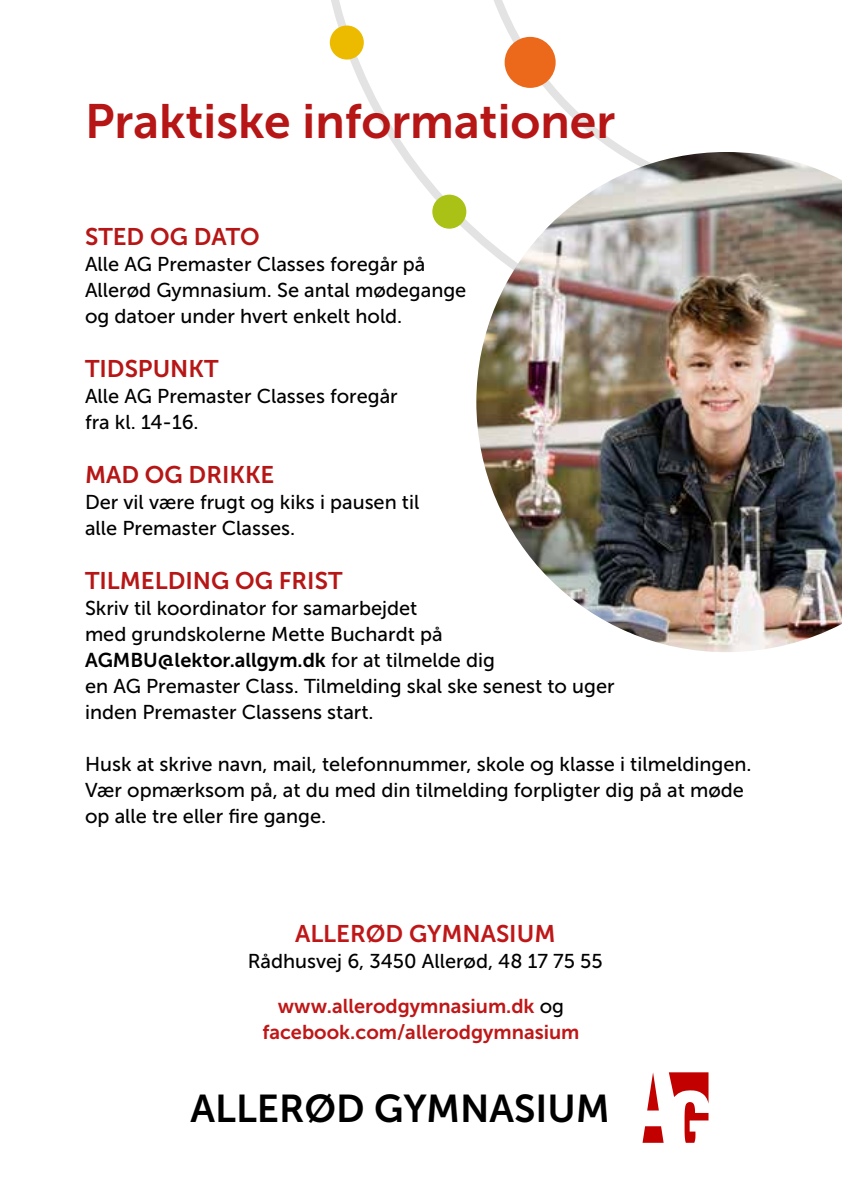
<style>
.page{position:relative;width:842px;height:1191px;background:#fff}
.page>*{position:absolute;margin:0;border:0;box-sizing:border-box;transform-origin:0 0}
.t1{font:48px "Museo Sans 700";color:#b61615}
.t2{font:38.6px "Museo Sans 700";color:#000}
.t3{font:24px "Museo Sans 700";color:#b61615}
.t4{font:24px "Museo Sans 700";color:#bf1717}
.t5{font:20px/26px "Museo Sans 500";color:#000}
.t6{font:20px/26px "Museo Sans 700";color:#bf1717;text-align:center}
.t7{font:20px "Museo Sans 700";color:#000}
.s1{font-family:"Museo Sans 500"}
.s2{font-family:"Museo Sans 500";color:#000}
</style>
<div class="page">
<svg style="left:329px;top:0;width:147px;height:240px"></svg>
<svg style="left:473px;top:0;width:157px;height:204px"></svg>
<div style="left:505px;top:37px;width:51px;height:51px;background:#ec691c;border-radius:50%"></div>
<div style="left:432px;top:195px;width:34px;height:34px;background:#aac115;border-radius:50%"></div>
<img style="left:476px;top:152px;width:366px;height:500px">
<img style="left:708px;top:1072px;width:1px;height:49px">
<svg style="left:642px;top:1072px;width:66px;height:70px"></svg>
<div style="left:330px;top:26px;width:34px;height:34px;background:#ecbb00;border-radius:50%"></div>
<h1 class="t1" style="left:85px;top:95px;width:532px">Praktiske informationer</h1>
<p class="t3" style="left:85px;top:223px;width:176px">STED OG DATO</p>
<p class="t5" style="left:85px;top:251px;width:383px">Alle AG Premaster Classes foregår på<br>Allerød Gymnasium. Se antal mødegange og datoer under hvert enkelt hold.</p>
<p class="t3" style="left:85px;top:355px;width:135px">TIDSPUNKT</p>
<p class="t5" style="left:85px;top:383px;width:314px">Alle AG Premaster Classes foregår fra kl. 14-16.</p>
<p class="t3" style="left:85px;top:461px;width:191px">MAD OG DRIKKE</p>
<p class="t5" style="left:85px;top:489px;width:336px">Der vil være frugt og kiks i pausen til alle Premaster Classes.</p>
<p class="t3" style="left:85px;top:567px;width:259px">TILMELDING OG FRIST</p>
<p class="t5" style="left:85px;top:595px;width:359px">Skriv til koordinator for samarbejdet med grundskolerne Mette Buchardt på</p>
<p class="t7" style="left:85px;top:649px;width:411px">AGMBU@lektor.allgym.dk <span class="s1">for at tilmelde dig</span></p>
<p class="t5" style="left:85px;top:673px;width:531px">en AG Premaster Class. Tilmelding skal ske senest to uger inden Premaster Classens start.</p>
<p class="t5" style="left:85px;top:751px;width:668px">Husk at skrive navn, mail, telefonnummer, skole og klasse i tilmeldingen.<br>Vær opmærksom på, at du med din tilmelding forpligter dig på at møde op alle tre eller fire gange.</p>
<p class="t4" style="left:295px;top:920px;width:262px">ALLERØD GYMNASIUM</p>
<p class="t5" style="left:248px;top:948px;width:356px">Rådhusvej 6, 3450 Allerød, 48 17 75 55</p>
<p class="t6" style="left:262px;top:993px;width:319px">www.allerodgymnasium.dk <span class="s2">og </span>facebook.com/allerodgymnasium</p>
<h2 class="t2" style="left:191px;top:1087px;width:421px">ALLERØD GYMNASIUM</h2>
</div>
